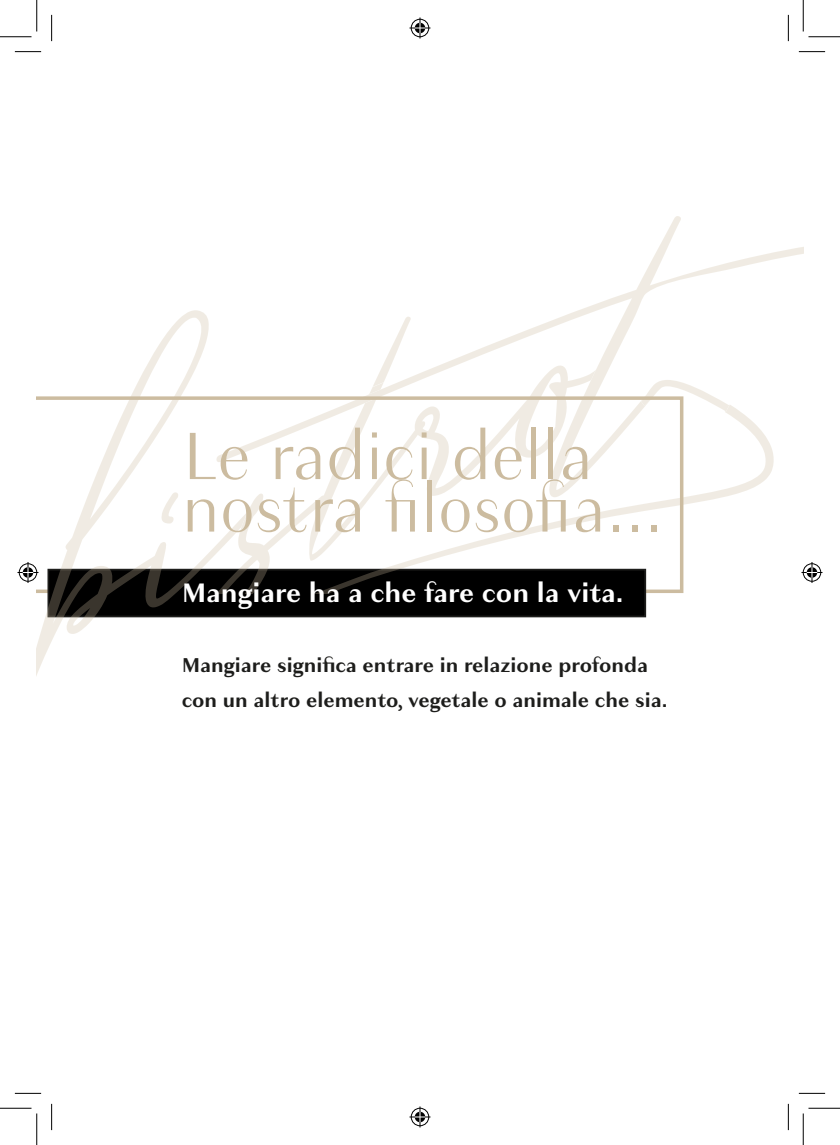
<style>
.page{position:relative;width:840px;height:1145px;background:#fff}
.page>*{position:absolute;margin:0;border:0;box-sizing:border-box;transform-origin:0 0}
.Titolo_piatto{font:300 70px/52.5px "Granville";color:#ccbca0}
.Titolo_piatto-2{font:700 28px "Granville";color:#fff}
.Titolo_piatto-3{font:700 21px/35px "Granville";color:#1d1d1b}
</style>
<div class="page">
<div style="left:48px;top:570px;width:597px;height:46px;background:#000"></div>
<div style="left:47px;top:569px;width:599px;height:48px;border:2px solid #1d1d1b"></div>
<svg style="left:37px;top:310px;width:211px;height:364px"></svg>
<svg style="left:216px;top:216px;width:587px;height:188px"></svg>
<svg style="left:37px;top:404px;width:737px;height:189px"></svg>
<svg style="left:641px;top:380px;width:88px;height:31px"></svg>
<svg style="left:15px;top:51px;width:26px;height:1px"></svg>
<svg style="left:799px;top:51px;width:26px;height:1px"></svg>
<svg style="left:15px;top:1093px;width:26px;height:1px"></svg>
<svg style="left:799px;top:1093px;width:26px;height:1px"></svg>
<svg style="left:51px;top:15px;width:1px;height:26px"></svg>
<svg style="left:51px;top:1104px;width:1px;height:26px"></svg>
<svg style="left:788px;top:15px;width:1px;height:26px"></svg>
<svg style="left:788px;top:1104px;width:1px;height:26px"></svg>
<hr style="left:0;top:36px;width:32px;height:1px;background:#000">
<hr style="left:808px;top:36px;width:32px;height:1px;background:#000">
<hr style="left:0;top:1108px;width:32px;height:1px;background:#000">
<hr style="left:808px;top:1108px;width:32px;height:1px;background:#000">
<hr style="left:36px;top:0;width:1px;height:31px;background:#000">
<hr style="left:36px;top:1113px;width:1px;height:32px;background:#000">
<hr style="left:803px;top:0;width:1px;height:31px;background:#000">
<hr style="left:803px;top:1113px;width:1px;height:32px;background:#000">
<svg style="left:409px;top:18px;width:21px;height:21px"></svg>
<svg style="left:409px;top:1106px;width:21px;height:21px"></svg>
<svg style="left:18px;top:562px;width:21px;height:21px"></svg>
<svg style="left:801px;top:562px;width:21px;height:21px"></svg>
<p class="Titolo_piatto" style="left:182px;top:431px;width:483px">Le radici della nostra filosofia...</p>
<p class="Titolo_piatto-2" style="left:182px;top:573px;width:443px">Mangiare ha a che fare con la vita.</p>
<p class="Titolo_piatto-3" style="left:182px;top:647px;width:487px">Mangiare significa entrare in relazione profonda con un altro elemento, vegetale o animale che sia.</p>
</div>
